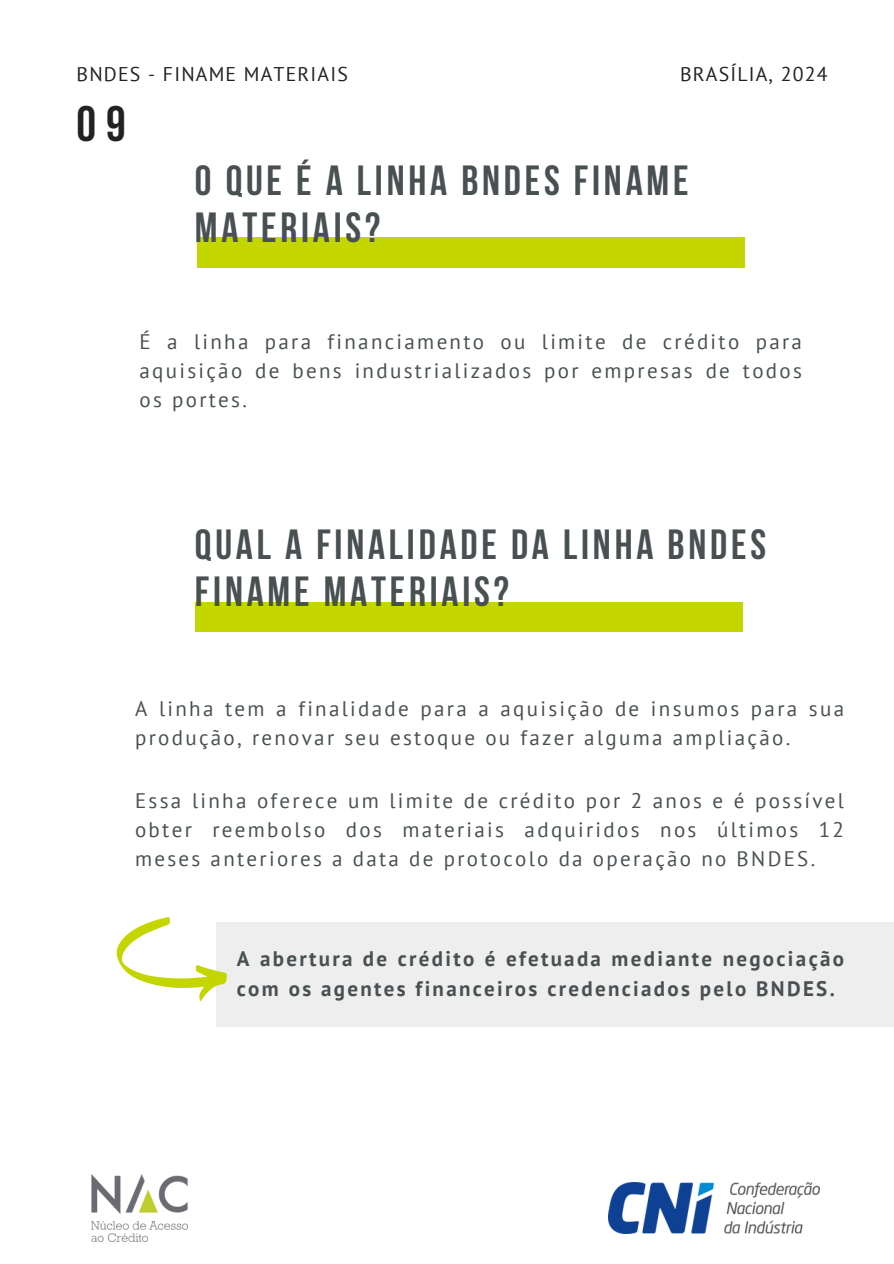
<style>
.page{position:relative;width:894px;height:1264px;background:#fff}
.page>*{position:absolute;margin:0;border:0;box-sizing:border-box;transform-origin:0 0}
.t1{font:700 49.65px "Bebas Neue";color:#222}
.t2{font:700 42px/47.2px "Bebas Neue";letter-spacing:.09em;color:#495052}
.t3{font:21px/29.2px "PT Sans";letter-spacing:.11em;color:#495052;text-align:justify}
.t4{font:700 21px/29.2px "PT Sans";letter-spacing:.11em;color:#495052}
.t5{font:19.8px "PT Sans";letter-spacing:.06em;color:#222}
</style>
<div class="page">
<div style="left:197px;top:238px;width:547px;height:29px;background:#c4d600"></div>
<img style="left:91px;top:1174px;width:96px;height:67px">
<div style="left:216px;top:922px;width:677px;height:104px;background:#eee"></div>
<svg style="left:117px;top:917px;width:110px;height:84px"></svg>
<div style="left:195px;top:602px;width:547px;height:29px;background:#c4d600"></div>
<img style="left:608px;top:1182px;width:211px;height:51px">
<p class="t5" style="left:77px;top:61px;width:273px">BNDES - FINAME MATERIAIS</p>
<p class="t1" style="left:76px;top:103px;width:51px">09</p>
<p class="t5" style="left:680px;top:61px;width:149px">BRASÍLIA, 2024</p>
<h2 class="t2" style="left:195px;top:160px;width:495px">O QUE É A LINHA BNDES FINAME<br>MATERIAIS?</h2>
<h2 class="t3" style="left:139px;top:326px;width:663px">É a linha para financiamento ou limite de crédito para aquisição de bens industrializados por empresas de todos os portes.</h2>
<p class="t2" style="left:195px;top:524px;width:572px">QUAL A FINALIDADE DA LINHA BNDES<br>FINAME MATERIAIS?</p>
<p class="t3" style="left:135px;top:693px;width:710px">A linha tem a finalidade para a aquisição de insumos para sua produção, renovar seu estoque ou fazer alguma ampliação.</p>
<h1 class="t3" style="left:135px;top:785px;width:710px">Essa linha oferece um limite de crédito por 2 anos e é possível obter reembolso dos materiais adquiridos nos últimos 12 meses anteriores a data de protocolo da operação no BNDES.</h1>
<h1 class="t4" style="left:237px;top:943px;width:608px">A abertura de crédito é efetuada mediante negociação com os agentes financeiros credenciados pelo BNDES.</h1>
</div>
